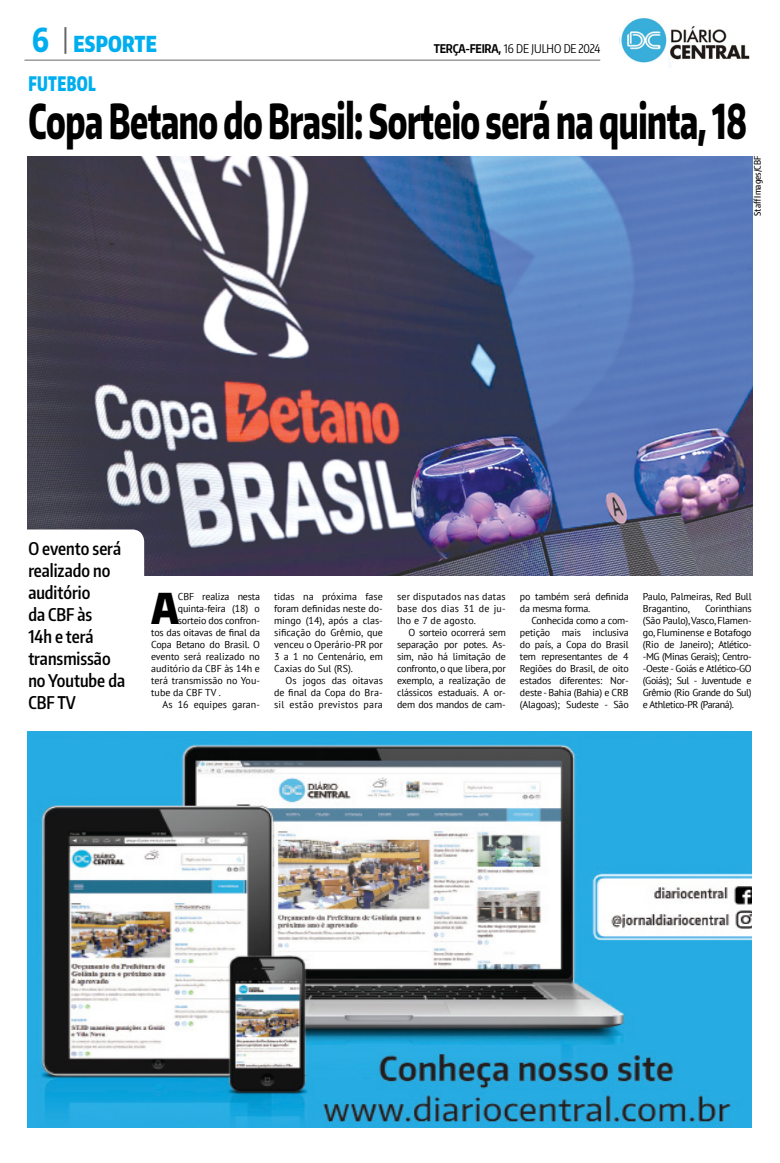
<style>
.page{position:relative;width:780px;height:1163px;background:#fff}
.page>*{position:absolute;margin:0;border:0;box-sizing:border-box;transform-origin:0 0}
.t1{font:800 48px "Encode Sans Narrow";letter-spacing:-.015em;color:#000;scale:.66 1}
.t2{font:900 42.4px "Encode Sans Compressed";color:#000}
.t3{font:900 22px "Encode Sans Compressed";letter-spacing:.01em;color:#00aeef;scale:.91 1}
.t4{font:900 20px "Encode Sans Compressed";letter-spacing:.02em;color:#00aeef;scale:.8 1}
.t5{font:600 17.5px/22px "Encode Sans Compressed";color:#000}
.t6{font:12px "Encode Sans Compressed";color:#000}
.t7{font:10px/12px "PT Sans";letter-spacing:-.02em;color:#000}
.t8{font:10px "PT Sans";color:#000}
.t9{font:10px "PT Sans";letter-spacing:.02em;color:#000}
.t10{font:500 9px "Encode Sans Compressed";color:#000}
.s1{font-weight:800;font-size:33px}
.s2{font-weight:700}
</style>
<div class="page">
<img style="left:670px;top:26px;width:80px;height:34px">
<img style="left:619px;top:18px;width:48px;height:45px">
<hr style="left:24px;top:60px;width:576px;height:1px;background:#000">
<hr style="left:64px;top:27px;width:2px;height:27px;background:#000">
<img style="left:28px;top:731px;width:723px;height:396px">
<img style="left:28px;top:156px;width:724px;height:419px">
<svg style="left:27px;top:529px;width:117px;height:46px"></svg>
<p class="t3" style="left:32px;top:30px;width:139px"><span class="s1">6</span> ESPORTE</p>
<p class="t6" style="left:434px;top:41px;width:168px"><span class="s2">TERÇA-FEIRA,</span> 16 DE JULHO DE 2024</p>
<p class="t4" style="left:28px;top:70px;width:86px">FUTEBOL</p>
<p class="t1" style="left:28px;top:89px;width:1090px">Copa Betano do Brasil: Sorteio será na quinta, 18</p>
<p class="t10" style="left:751px;top:216px;width:61px;rotate:-90deg">Staff Images/CBF</p>
<p class="t5" style="left:28px;top:537px;width:98px">O evento será realizado no auditório<br>da CBF às<br>14h e terá transmissão no Youtube da<br>CBF TV</p>
<p class="t2" style="left:151px;top:580px;width:29px">A</p>
<p class="t7" style="left:178px;top:590px;width:84px">CBF realiza nesta</p>
<p class="t7" style="left:178px;top:602px;width:84px">quinta-feira (18) o</p>
<p class="t7" style="left:178px;top:614px;width:84px">sorteio dos confron-</p>
<p class="t7" style="left:151px;top:626px;width:110px">tos das oitavas de final da</p>
<p class="t7" style="left:151px;top:638px;width:110px">Copa Betano do Brasil. O</p>
<p class="t8" style="left:151px;top:650px;width:110px">evento será realizado no</p>
<p class="t8" style="left:151px;top:662px;width:110px">auditório da CBF às 14h e</p>
<p class="t8" style="left:151px;top:674px;width:110px">terá transmissão no You-</p>
<p class="t8" style="left:151px;top:686px;width:71px">tube da CBF TV .</p>
<p class="t8" style="left:163px;top:698px;width:99px">As 16 equipes garan-</p>
<p class="t8" style="left:274px;top:590px;width:110px">tidas na próxima fase</p>
<p class="t8" style="left:274px;top:602px;width:110px">foram definidas neste do-</p>
<p class="t8" style="left:274px;top:614px;width:110px">mingo (14), após a clas-</p>
<p class="t8" style="left:274px;top:626px;width:110px">sificação do Grêmio, que</p>
<p class="t8" style="left:274px;top:638px;width:110px">venceu o Operário-PR por</p>
<p class="t8" style="left:274px;top:650px;width:110px">3 a 1 no Centenário, em</p>
<p class="t8" style="left:274px;top:662px;width:80px">Caxias do Sul (RS).</p>
<p class="t8" style="left:285px;top:674px;width:99px">Os jogos das oitavas</p>
<p class="t8" style="left:274px;top:686px;width:110px">de final da Copa do Bra-</p>
<p class="t9" style="left:274px;top:698px;width:110px">sil estão previstos para</p>
<p class="t9" style="left:397px;top:590px;width:110px">ser disputados nas datas</p>
<p class="t9" style="left:397px;top:602px;width:110px">base dos dias 31 de ju-</p>
<p class="t9" style="left:397px;top:614px;width:80px">lho e 7 de agosto.</p>
<p class="t7" style="left:408px;top:626px;width:99px">O sorteio ocorrerá sem</p>
<p class="t7" style="left:397px;top:638px;width:110px">separação por potes. As-</p>
<p class="t7" style="left:397px;top:650px;width:110px">sim, não há limitação de</p>
<p class="t7" style="left:397px;top:662px;width:110px">confronto, o que libera, por</p>
<p class="t7" style="left:397px;top:674px;width:110px">exemplo, a realização de</p>
<p class="t7" style="left:397px;top:686px;width:110px">clássicos estaduais. A or-</p>
<p class="t7" style="left:397px;top:698px;width:110px">dem dos mandos de cam-</p>
<p class="t7" style="left:520px;top:590px;width:110px">po também será definida</p>
<p class="t7" style="left:520px;top:602px;width:72px">da mesma forma.</p>
<p class="t7" style="left:531px;top:614px;width:99px">Conhecida como a com-</p>
<p class="t7" style="left:520px;top:626px;width:110px">petição mais inclusiva</p>
<p class="t7" style="left:520px;top:638px;width:110px">do país, a Copa do Brasil</p>
<p class="t7" style="left:520px;top:650px;width:110px">tem representantes de 4</p>
<p class="t7" style="left:520px;top:662px;width:110px">Regiões do Brasil, de oito</p>
<p class="t7" style="left:520px;top:674px;width:110px">estados diferentes: Nor-</p>
<p class="t7" style="left:520px;top:686px;width:110px">deste - Bahia (Bahia) e CRB</p>
<p class="t7" style="left:520px;top:698px;width:110px">(Alagoas); Sudeste - São</p>
<p class="t7" style="left:643px;top:590px;width:110px">Paulo, Palmeiras, Red Bull<br>Bragantino,</p>
<p class="t7" style="left:643px;top:602px;width:110px;text-align:justify;text-indent:62px">Corinthians (São Paulo), Vasco, Flamen&shy;go, Fluminense e Botafogo (Rio de Janeiro); Atlético--MG (Minas Gerais); Centro--Oeste - Goiás e Atlético-GO (Goiás); Sul - Juventude e Grêmio (Rio Grande do Sul) e Athletico-PR (Paraná).</p>
</div>
